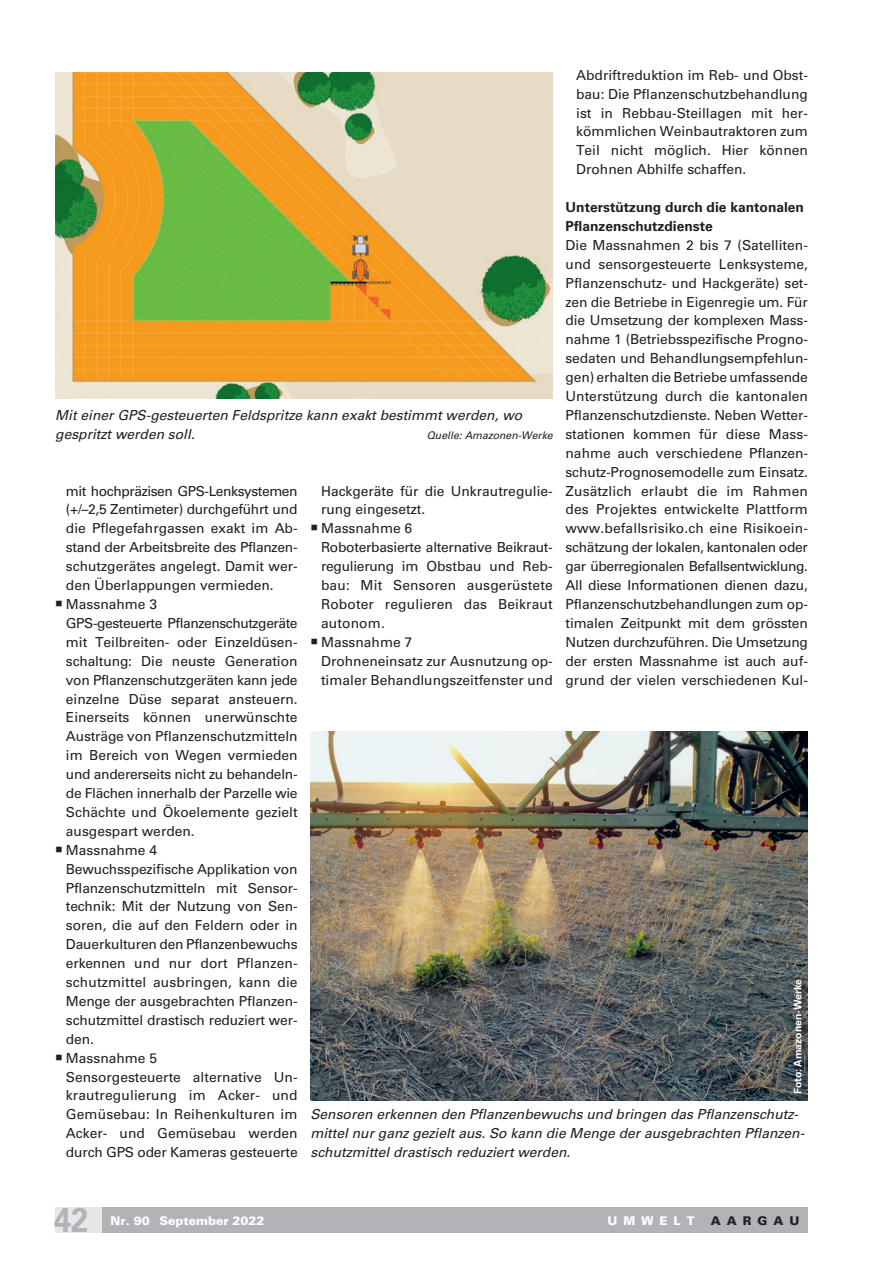
<style>
.page{position:relative;width:893px;height:1263px;background:#fff}
.page>*{position:absolute;margin:0;border:0;box-sizing:border-box;transform-origin:0 0}
.t1{font:700 34.5px "Univers LT Std";color:#b2b3b7;scale:.9 1}
.t2{font:13.8px/18.9px "Univers LT Std";color:#231f20}
.t3{font:italic 13.8px/18.9px "Univers LT Std";color:#231f20}
.t4{font:700 13.8px/18.9px "Univers LT Std";color:#231f20}
.t5{font:900 12px "Univers LT Std";color:#fff}
.t6{font:900 12px "Univers LT Std";letter-spacing:.5em;color:#231f20}
.t7{font:italic 10.5px "Univers LT Std";color:#231f20}
.t8{font:700 10.5px "Univers LT Std";color:#fff}
.s1{font-family:"Carta Std"}
</style>
<div class="page">
<div style="left:102px;top:1207px;width:706px;height:26px;background:#b2b3b7"></div>
<div style="left:55px;top:1207px;width:47px;height:26px;background:#e6e7e9"></div>
<img style="left:55px;top:72px;width:498px;height:326px">
<img style="left:310px;top:731px;width:498px;height:369px">
<div style="left:792px;top:978px;width:17px;height:122px;background:#231f20;opacity:.75"></div>
<p class="t2" style="left:576px;top:65px;width:233px;text-align:justify">Abdriftreduktion im Reb- und Obst&shy;bau: Die Pflanzenschutzbehandlung ist in Rebbau-Steillagen mit her&shy;kömmlichen Weinbautraktoren zum Teil nicht möglich. Hier können Drohnen Abhilfe schaffen.</p>
<p class="t4" style="left:566px;top:198px;width:240px">Unterstützung durch die kantonalen<br>Pflanzenschutzdienste</p>
<p class="t2" style="left:566px;top:236px;width:244px;text-align:justify">Die Massnahmen 2 bis 7 (Satelliten&shy;und sensorgesteuerte Lenksysteme, Pflanzenschutz- und Hackgeräte) set&shy;zen die Betriebe in Eigenregie um. Für die Umsetzung der komplexen Mass&shy;nahme 1 (Betriebsspezifische Progno&shy;sedaten und Behandlungsempfehlun&shy;gen) erhalten die Betriebe umfassende Unterstützung durch die kantonalen Pflanzenschutzdienste. Neben Wetter&shy;stationen kommen für diese Mass&shy;nahme auch verschiedene Pflanzen&shy;schutz-Prognosemodelle zum Einsatz.<br>Zusätzlich erlaubt die im Rahmen des Projektes entwickelte Plattform www.befallsrisiko.ch eine Risikoein&shy;schätzung der lokalen, kantonalen oder gar überregionalen Befallsentwicklung.<br>All diese Informationen dienen dazu, Pflanzenschutzbehandlungen zum op&shy;timalen Zeitpunkt mit dem grössten Nutzen durchzuführen. Die Umsetzung der ersten Massnahme ist auch auf&shy;grund der vielen verschiedenen Kul-</p>
<p class="t3" style="left:55px;top:406px;width:468px">Mit einer GPS-gesteuerten Feldspritze kann exakt bestimmt werden, wo gespritzt werden soll.</p>
<p class="t7" style="left:427px;top:429px;width:128px">Quelle: Amazonen-Werke</p>
<p class="t2" style="left:66px;top:481px;width:233px;text-align:justify">mit hochpräzisen GPS-Lenksystemen (+/–2,5 Zentimeter) durchgeführt und die Pflegefahrgassen exakt im Ab&shy;stand der Arbeitsbreite des Pflanzen&shy;schutzgerätes angelegt. Damit wer&shy;den Überlappungen vermieden.</p>
<p class="t2" style="left:66px;top:595px;width:233px;text-indent:-11px"><span class="s1">■</span> Massnahme 3<br>GPS-gesteuerte Pflanzenschutzgeräte mit Teilbreiten- oder Einzeldüsen&shy;schaltung: Die neuste Generation von Pflanzenschutzgeräten kann jede einzelne Düse separat ansteuern.<br>Einerseits können unerwünschte<br>Austräge von Pflanzenschutzmitteln im Bereich von Wegen vermieden und andererseits nicht zu behandeln&shy;de Flächen innerhalb der Parzelle wie<br>Schächte und Ökoelemente gezielt ausgespart werden.</p>
<p class="t2" style="left:66px;top:840px;width:233px;text-indent:-11px"><span class="s1">■</span> Massnahme 4<br>Bewuchsspezifische Applikation von<br>Pflanzenschutzmitteln mit Sensor&shy;technik: Mit der Nutzung von Sen&shy;soren, die auf den Feldern oder in<br>Dauerkulturen den Pflanzenbewuchs erkennen und nur dort Pflanzen&shy;schutzmittel ausbringen, kann die<br>Menge der ausgebrachten Pflanzen&shy;schutzmittel drastisch reduziert wer&shy;den.</p>
<p class="t2" style="left:66px;top:1048px;width:233px;text-indent:-11px"><span class="s1">■</span> Massnahme 5<br>Sensorgesteuerte alternative Un&shy;krautregulierung im Acker- und<br>Gemüsebau: In Reihenkulturen im<br>Acker- und Gemüsebau werden durch GPS oder Kameras gesteuerte</p>
<p class="t2" style="left:321px;top:481px;width:233px">Hackgeräte für die Unkrautregulie&shy;rung eingesetzt.</p>
<p class="t2" style="left:321px;top:519px;width:233px;text-indent:-11px"><span class="s1">■</span> Massnahme 6<br>Roboterbasierte alternative Beikraut&shy;regulierung im Obstbau und Reb&shy;bau: Mit Sensoren ausgerüstete<br>Roboter regulieren das Beikraut autonom.</p>
<p class="t2" style="left:321px;top:632px;width:233px;text-indent:-11px"><span class="s1">■</span> Massnahme 7<br>Drohneneinsatz zur Ausnutzung op&shy;timaler Behandlungszeitfenster und</p>
<p class="t8" style="left:792px;top:1094px;width:116px;rotate:-90deg">Foto: Amazonen-Werke</p>
<p class="t3" style="left:310px;top:1105px;width:496px">Sensoren erkennen den Pflanzenbewuchs und bringen das Pflanzenschutz&shy;mittel nur ganz gezielt aus. So kann die Menge der ausgebrachten Pflanzen&shy;schutzmittel drastisch reduziert werden.</p>
<h1 class="t1" style="left:54px;top:1200px;width:40px">42</h1>
<p class="t5" style="left:111px;top:1213px;width:156px">Nr. 90 September 2022</p>
<p class="t5" style="left:608px;top:1213px;width:89px">UMWELT</p>
<p class="t6" style="left:711px;top:1213px;width:90px">AARGAU</p>
</div>
